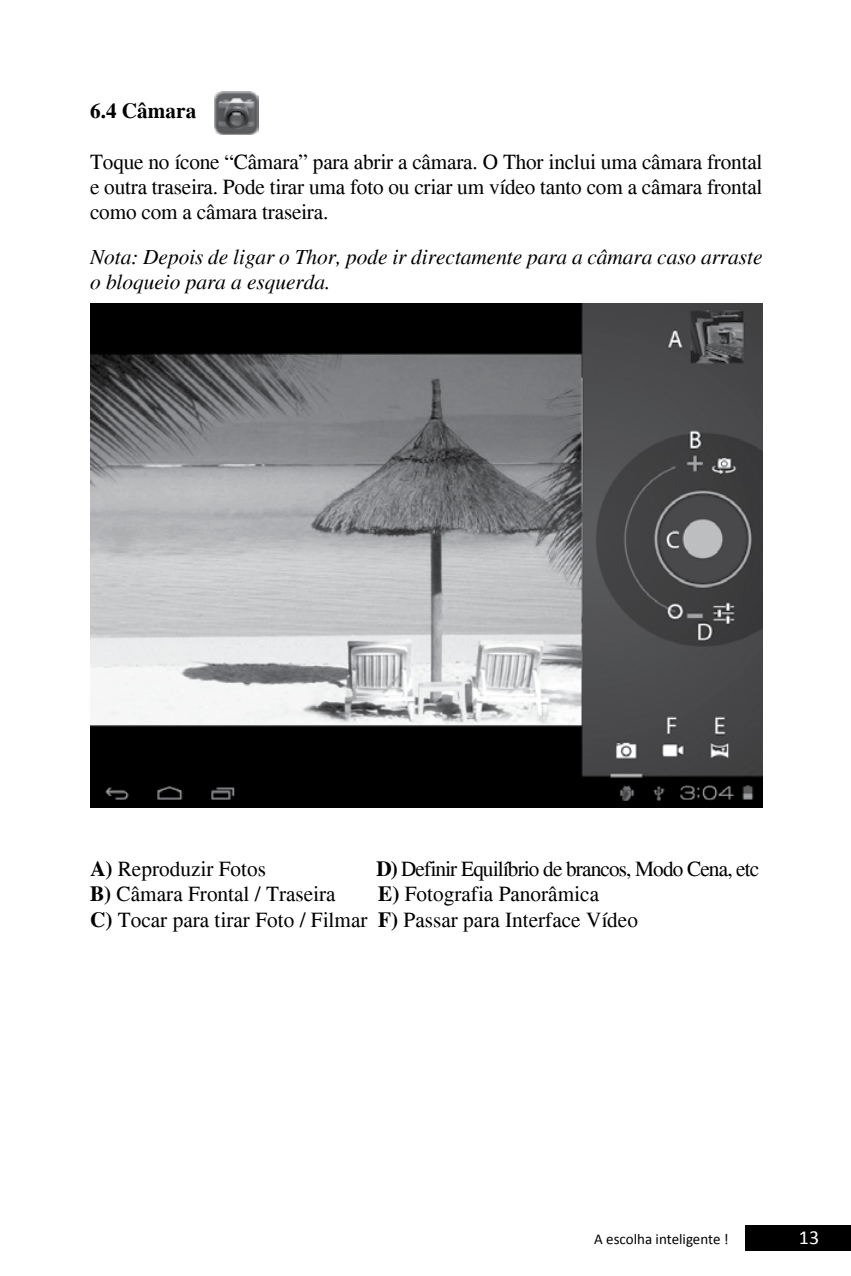
<style>
.page{position:relative;width:851px;height:1276px;background:#fff}
.page>*{position:absolute;margin:0;border:0;box-sizing:border-box;transform-origin:0 0}
.t1{font:21.25px/25px "Times";color:#000;text-align:justify}
.t2{font:italic 21.25px/25px "Times";color:#000}
.t3{font:21.25px "Times";letter-spacing:-.04em;color:#000}
.t4{font:700 21.25px "Times";color:#000}
.t5{font:20px "Calibri";color:#fff}
.t6{font:15px "Calibri";color:#000}
.s1{font-weight:700}
</style>
<div class="page">
<div style="left:745px;top:1225px;width:105px;height:26px;background:#000"></div>
<img style="left:90px;top:303px;width:672px;height:504px">
<img style="left:214px;top:91px;width:44px;height:44px">
<p class="t4" style="left:90px;top:97px;width:108px">6.4 Câmara</p>
<p class="t1" style="left:90px;top:149px;width:673px">Toque no ícone “Câmara” para abrir a câmara. O Thor inclui uma câmara frontal e outra traseira. Pode tirar uma foto ou criar um vídeo tanto com a câmara frontal como com a câmara traseira.</p>
<p class="t2" style="left:90px;top:245px;width:673px">Nota: Depois de ligar o Thor, pode ir directamente para a câmara caso arraste o bloqueio para a esquerda.</p>
<p class="t1" style="left:90px;top:855px;width:177px"><span class="s1">A)</span> Reproduzir Fotos</p>
<p class="t3" style="left:376px;top:855px;width:384px"><span class="s1">D)</span> Definir Equilíbrio de brancos, Modo Cena, etc</p>
<p class="t1" style="left:90px;top:881px;width:247px"><span class="s1">B)</span> Câmara Frontal / Traseira</p>
<p class="t1" style="left:90px;top:881px;width:549px;text-indent:288px"><span class="s1">E)</span> Fotografia Panorâmica<br><span class="s1">C)</span> Tocar para tirar Foto / Filmar <span class="s1">F)</span> Passar para Interface Vídeo</p>
<p class="t6" style="left:594px;top:1229px;width:136px">A escolha inteligente !</p>
<p class="t5" style="left:798px;top:1224px;width:22px">13</p>
</div>
